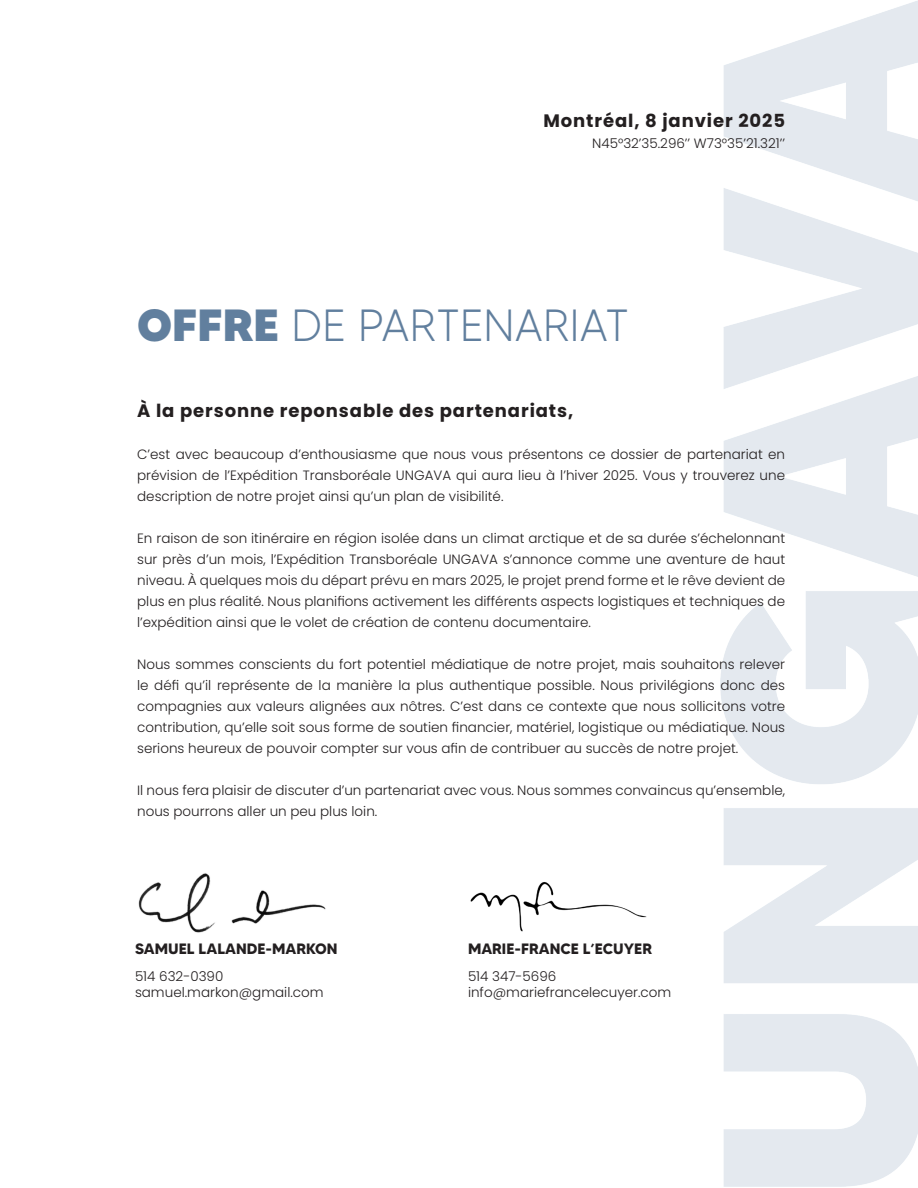
<style>
.page{position:relative;width:918px;height:1188px;background:#fff}
.page>*{position:absolute;margin:0;border:0;box-sizing:border-box;transform-origin:0 0}
.t1{font:300 45px "MADETOMMY";color:#617f9e}
.t2{font:700 18px "Poppins";letter-spacing:.05em;color:#231f20}
.t3{font:700 15px "MADETOMMY";color:#231f20}
.t4{font:300 13.5px/21px "Poppins";color:#231f20;text-align:justify}
.s1{font-weight:800}
</style>
<div class="page">
<img style="left:470px;top:882px;width:177px;height:50px">
<img style="left:138px;top:873px;width:188px;height:60px">
<p class="t2" style="left:543px;top:110px;width:243px">Montréal, 8 janvier 2025</p>
<p class="t4" style="left:592px;top:133px;width:195px">N45°32’35.296’’ W73°35’21.321’’</p>
<p class="t1" style="left:137px;top:298px;width:494px"><span class="s1">OFFRE</span> DE PARTENARIAT</p>
<p class="t2" style="left:137px;top:400px;width:438px">À la personne reponsable des partenariats,</p>
<p class="t4" style="left:137px;top:444px;width:650px">C’est avec beaucoup d’enthousiasme que nous vous présentons ce dossier de partenariat en prévision de l’Expédition Transboréale UNGAVA qui aura lieu à l’hiver 2025. Vous y trouverez une description de notre projet ainsi qu’un plan de visibilité.</p>
<p class="t4" style="left:137px;top:528px;width:650px">En raison de son itinéraire en région isolée dans un climat arctique et de sa durée s’échelonnant sur près d’un mois, l’Expédition Transboréale UNGAVA s’annonce comme une aventure de haut niveau. À quelques mois du départ prévu en mars 2025, le projet prend forme et le rêve devient de plus en plus réalité. Nous planifions activement les différents aspects logistiques et techniques de l’expédition ainsi que le volet de création de contenu documentaire.</p>
<p class="t4" style="left:137px;top:654px;width:650px">Nous sommes conscients du fort potentiel médiatique de notre projet, mais souhaitons relever le défi qu’il représente de la manière la plus authentique possible. Nous privilégions donc des compagnies aux valeurs alignées aux nôtres. C’est dans ce contexte que nous sollicitons votre contribution, qu’elle soit sous forme de soutien financier, matériel, logistique ou médiatique. Nous serions heureux de pouvoir compter sur vous afin de contribuer au succès de notre projet.</p>
<p class="t4" style="left:137px;top:780px;width:650px">Il nous fera plaisir de discuter d’un partenariat avec vous. Nous sommes convaincus qu’ensemble, nous pourrons aller un peu plus loin.</p>
<p class="t3" style="left:135px;top:939px;width:204px">SAMUEL LALANDE-MARKON</p>
<p class="t4" style="left:135px;top:966px;width:90px">514 632-0390</p>
<p class="t4" style="left:135px;top:982px;width:190px">samuel.markon@gmail.com</p>
<p class="t3" style="left:468px;top:939px;width:186px">MARIE-FRANCE L’ECUYER</p>
<p class="t4" style="left:468px;top:966px;width:90px">514 347-5696</p>
<p class="t4" style="left:468px;top:982px;width:205px">info@mariefrancelecuyer.com</p>
</div>
